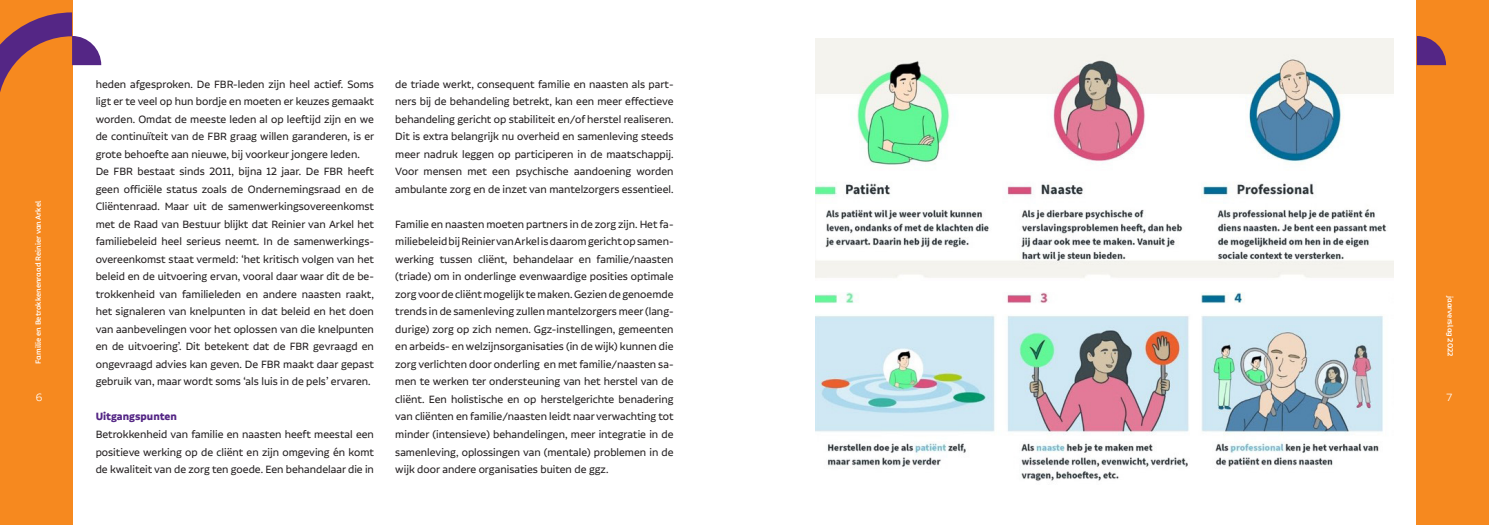
<style>
.page{position:relative;width:1489px;height:525px;background:#fff}
.page>*{position:absolute;margin:0;border:0;box-sizing:border-box;transform-origin:0 0}
.t1{font:12.5px/17.5px "Alvar Essential";color:#231f20;text-align:justify}
.t2{font:700 12.5px "Alvar Essential";color:#542685}
.t3{font:300 12.5px "Alvar Pro";color:#fff}
.t4{font:300 12.5px "Alvar Essential";color:#fff}
.t5{font:500 8.75px "Alvar Essential Alt";color:#fff}
</style>
<div class="page">
<div style="left:1416px;top:0;width:72px;height:524px;background:#f6891f"></div>
<div style="left:0;top:0;width:72px;height:524px;background:#f6891f"></div>
<img style="left:815px;top:39px;width:578px;height:442px">
<svg style="left:0;top:12px;width:101px;height:100px"></svg>
<svg style="left:1416px;top:36px;width:29px;height:29px"></svg>
<p class="t5" style="left:33px;top:363px;width:164px;rotate:-90deg">Familie en Betrokkenenraad Reinier van Arkel</p>
<p class="t4" style="left:36px;top:391px;width:8px">6</p>
<p class="t1" style="left:96px;top:75px;width:280px">heden afgesproken. De FBR-leden zijn heel actief. Soms ligt er te veel op hun bordje en moeten er keuzes gemaakt worden. Omdat de meeste leden al op leeftijd zijn en we de continuïteit van de FBR graag willen garanderen, is er grote behoefte aan nieuwe, bij voorkeur jongere leden.</p>
<p class="t1" style="left:96px;top:162px;width:280px">De FBR bestaat sinds 2011, bijna 12 jaar. De FBR heeft geen officiële status zoals de Ondernemingsraad en de Cliëntenraad. Maar uit de samenwerkingsovereenkomst met de Raad van Bestuur blijkt dat Reinier van Arkel het familiebeleid heel serieus neemt. In de samenwerkings&shy;overeenkomst staat vermeld: ‘het kritisch volgen van het beleid en de uitvoering ervan, vooral daar waar dit de be&shy;trokkenheid van familieleden en andere naasten raakt, het signaleren van knelpunten in dat beleid en het doen van aanbevelingen voor het oplossen van die knelpunten en de uitvoering’. Dit betekent dat de FBR gevraagd en ongevraagd advies kan geven. De FBR maakt daar gepast gebruik van, maar wordt soms ‘als luis in de pels’ ervaren.</p>
<p class="t2" style="left:96px;top:409px;width:83px">Uitgangspunten</p>
<p class="t1" style="left:96px;top:425px;width:280px">Betrokkenheid van familie en naasten heeft meestal een positieve werking op de cliënt en zijn omgeving én komt de kwaliteit van de zorg ten goede. Een behandelaar die in</p>
<p class="t1" style="left:395px;top:75px;width:280px">de triade werkt, consequent familie en naasten als part&shy;ners bij de behandeling betrekt, kan een meer effectieve behandeling gericht op stabiliteit en/of herstel realiseren.<br>Dit is extra belangrijk nu overheid en samenleving steeds meer nadruk leggen op participeren in de maatschappij.<br>Voor mensen met een psychische aandoening worden ambulante zorg en de inzet van mantelzorgers essentieel.</p>
<p class="t1" style="left:395px;top:215px;width:280px">Familie en naasten moeten partners in de zorg zijn. Het fa&shy;miliebeleid bij Reinier van Arkel is daarom gericht op samen&shy;werking tussen cliënt, behandelaar en familie/naasten (triade) om in onderlinge evenwaardige posities optimale zorg voor de cliënt mogelijk te maken. Gezien de genoemde trends in de samenleving zullen mantelzorgers meer (lang&shy;durige) zorg op zich nemen. Ggz-instellingen, gemeenten en arbeids- en welzijnsorganisaties (in de wijk) kunnen die zorg verlichten door onderling en met familie/naasten sa&shy;men te werken ter ondersteuning van het herstel van de cliënt. Een holistische en op herstelgerichte benadering van cliënten en familie/naasten leidt naar verwachting tot minder (intensieve) behandelingen, meer integratie in de samenleving, oplossingen van (mentale) problemen in de wijk door andere organisaties buiten de ggz.</p>
<p class="t5" style="left:1454px;top:296px;width:62px;rotate:90deg">jaarverslag 2022</p>
<p class="t3" style="left:1446px;top:391px;width:7px">7</p>
</div>
